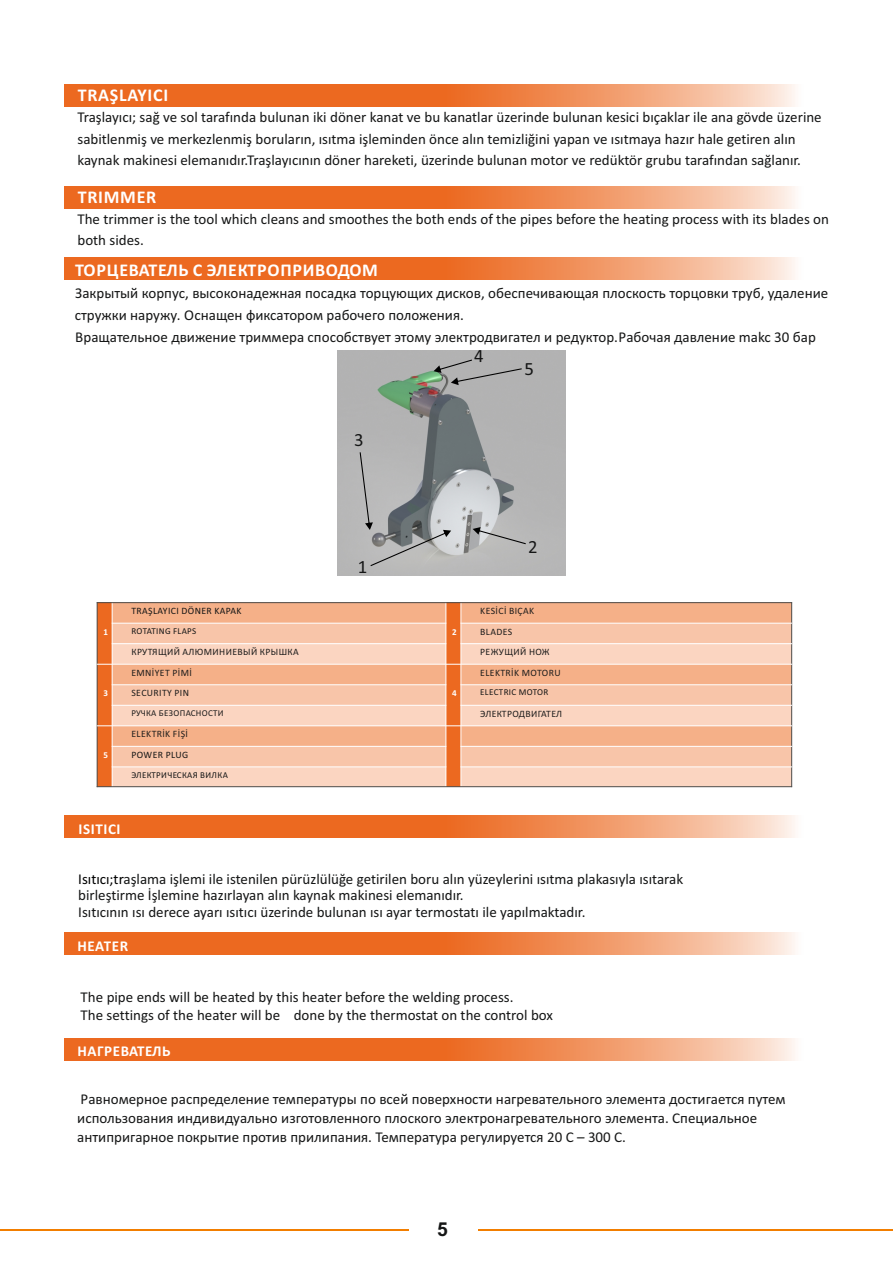
<style>
.page{position:relative;width:893px;height:1263px;background:#fff}
.page>*{position:absolute;margin:0;border:0;box-sizing:border-box;transform-origin:0 0}
.t1{font:700 19.2px "Arial";color:#151616}
.t2{font:18.75px "Calibri";color:#151616}
.t3{font:700 18px "Calibri";letter-spacing:.04em;color:#fff}
.t4{font:15px/21.5px "Calibri";color:#151616}
.t5{font:700 15px "Calibri";letter-spacing:.04em;color:#fff}
.t6{font:9.75px "Calibri";letter-spacing:.04em;color:#1e1d1c}
.t7{font:9.75px "Calibri";letter-spacing:.04em;color:#151616}
.t8{font:9px "Calibri";letter-spacing:.04em;color:#151616}
.t9{font:9px "Calibri";letter-spacing:.04em;color:#1e1d1c}
.t10{font:700 9px "Calibri";color:#fff}
.s1{color:#000}
</style>
<div class="page">
<img style="left:337px;top:350px;width:228px;height:226px">
<svg style="left:65px;top:1038px;width:730px;height:23px;background:#ef8549"></svg>
<svg style="left:65px;top:932px;width:730px;height:22px;background:#ef8549"></svg>
<svg style="left:65px;top:815px;width:730px;height:22px;background:#ef8549"></svg>
<svg style="left:65px;top:258px;width:730px;height:22px;background:#ef8549"></svg>
<svg style="left:65px;top:186px;width:730px;height:23px;background:#ef8549"></svg>
<svg style="left:65px;top:85px;width:730px;height:22px;background:#ef8549"></svg>
<div style="left:97px;top:603px;width:15px;height:61px;background:#ec6920"></div>
<div style="left:112px;top:603px;width:334px;height:20px;background:#f5b088"></div>
<div style="left:446px;top:603px;width:15px;height:61px;background:#ec6920"></div>
<div style="left:461px;top:603px;width:331px;height:20px;background:#f5b088"></div>
<div style="left:112px;top:623px;width:334px;height:21px;background:#f8c5a9"></div>
<div style="left:461px;top:623px;width:331px;height:21px;background:#f8c5a9"></div>
<div style="left:112px;top:644px;width:334px;height:20px;background:#fbd5c1"></div>
<div style="left:461px;top:644px;width:331px;height:20px;background:#fbd5c1"></div>
<div style="left:97px;top:664px;width:15px;height:62px;background:#ec6920"></div>
<div style="left:112px;top:664px;width:334px;height:21px;background:#f5b088"></div>
<div style="left:446px;top:664px;width:15px;height:62px;background:#ec6920"></div>
<div style="left:461px;top:664px;width:331px;height:21px;background:#f5b088"></div>
<div style="left:112px;top:685px;width:334px;height:20px;background:#f8c5a9"></div>
<div style="left:461px;top:685px;width:331px;height:20px;background:#f8c5a9"></div>
<div style="left:112px;top:705px;width:334px;height:21px;background:#fbd5c1"></div>
<div style="left:461px;top:705px;width:331px;height:21px;background:#fbd5c1"></div>
<div style="left:97px;top:726px;width:15px;height:61px;background:#ec6920"></div>
<div style="left:112px;top:726px;width:334px;height:20px;background:#f5b088"></div>
<div style="left:446px;top:726px;width:15px;height:61px;background:#ec6920"></div>
<div style="left:461px;top:726px;width:331px;height:20px;background:#f5b088"></div>
<div style="left:112px;top:746px;width:334px;height:21px;background:#f8c5a9"></div>
<div style="left:461px;top:746px;width:331px;height:21px;background:#f8c5a9"></div>
<div style="left:112px;top:767px;width:334px;height:20px;background:#fbd5c1"></div>
<div style="left:461px;top:767px;width:331px;height:20px;background:#fbd5c1"></div>
<hr style="left:97px;top:602px;width:1px;height:185px;background:#4e4e4d">
<hr style="left:112px;top:602px;width:1px;height:185px;background:#fff">
<hr style="left:445px;top:602px;width:1px;height:185px;background:#fff">
<hr style="left:460px;top:602px;width:1px;height:185px;background:#fff">
<hr style="left:791px;top:602px;width:1px;height:185px;background:#4e4e4d">
<hr style="left:97px;top:786px;width:695px;height:1px;background:#4e4e4d">
<hr style="left:112px;top:766px;width:334px;height:1px;background:#fff">
<hr style="left:460px;top:766px;width:332px;height:1px;background:#fff">
<hr style="left:112px;top:746px;width:334px;height:1px;background:#fff">
<hr style="left:460px;top:746px;width:332px;height:1px;background:#fff">
<hr style="left:97px;top:725px;width:695px;height:1px;background:#fff">
<hr style="left:112px;top:705px;width:334px;height:1px;background:#fff">
<hr style="left:460px;top:705px;width:332px;height:1px;background:#fff">
<hr style="left:112px;top:684px;width:334px;height:1px;background:#fff">
<hr style="left:460px;top:684px;width:332px;height:1px;background:#fff">
<hr style="left:97px;top:664px;width:695px;height:1px;background:#fff">
<hr style="left:112px;top:643px;width:334px;height:1px;background:#fff">
<hr style="left:460px;top:643px;width:332px;height:1px;background:#fff">
<hr style="left:112px;top:623px;width:334px;height:1px;background:#fff">
<hr style="left:460px;top:623px;width:332px;height:1px;background:#fff">
<hr style="left:97px;top:602px;width:695px;height:1px;background:#4e4e4d">
<svg style="left:473px;top:527px;width:53px;height:17px"></svg>
<svg style="left:360px;top:452px;width:91px;height:114px;background:#9fa1a2"></svg>
<svg style="left:434px;top:359px;width:88px;height:26px;background:#a2a4a3"></svg>
<hr style="left:478px;top:1229px;width:415px;height:2px;background:#f27e00">
<hr style="left:0;top:1229px;width:409px;height:2px;background:#f27e00">
<p class="t3" style="left:78px;top:88px;width:92px">TRAŞLAYICI</p>
<p class="t4" style="left:77px;top:108px;width:746px">Traşlayıcı; sağ ve sol tarafında bulunan iki döner kanat ve bu kanatlar üzerinde bulunan kesici bıçaklar ile ana gövde üzerine sabitlenmiş ve merkezlenmiş boruların, ısıtma işleminden önce alın temizliğini yapan ve ısıtmaya hazır hale getiren alın kaynak makinesi elemanıdır.Traşlayıcının döner hareketi, üzerinde bulunan motor ve redüktör grubu tarafından sağlanır.</p>
<p class="t3" style="left:78px;top:189px;width:80px">TRIMMER</p>
<p class="t4" style="left:77px;top:210px;width:753px">The trimmer is the tool which cleans and smoothes the both ends of the pipes before the heating process with its blades on both sides.</p>
<p class="t3" style="left:75px;top:263px;width:304px">ТОРЦЕВАТЕЛЬ С ЭЛЕКТРОПРИВОДОМ</p>
<p class="t4" style="left:75px;top:283px;width:755px;line-height:22px">Закрытый корпус, высоконадежная посадка торцующих дисков, обеспечивающая плоскость торцовки труб, удаление стружки наружу. Оснащен фиксатором рабочего положения.<br>Вращательное движение триммера способствует этому электродвигател и редуктор.Рабочая давление makc 30 бар</p>
<p class="t2" style="left:354px;top:432px;width:11px">3</p>
<p class="t2" style="left:474px;top:348px;width:11px">4</p>
<p class="t2" style="left:525px;top:361px;width:11px">5</p>
<p class="t10" style="left:103px;top:628px;width:6px">1</p>
<p class="t10" style="left:103px;top:689px;width:6px">3</p>
<p class="t10" style="left:103px;top:751px;width:6px">5</p>
<p class="t7" style="left:131px;top:607px;width:112px">TRAŞLAYICI DÖNER KAPAK</p>
<p class="t2" style="left:358px;top:559px;width:11px">1</p>
<p class="t2" style="left:528px;top:539px;width:11px">2</p>
<p class="t6" style="left:480px;top:607px;width:56px">KESİCİ BIÇAK</p>
<p class="t8" style="left:131px;top:627px;width:67px">ROTATING FLAPS</p>
<p class="t6" style="left:480px;top:627px;width:34px">BLADES</p>
<p class="t6" style="left:131px;top:648px;width:169px">КРУТЯЩИЙ АЛЮМИНИЕВЫЙ КРЫШКА</p>
<p class="t6" style="left:480px;top:648px;width:71px">РЕЖУЩИЙ НОЖ</p>
<p class="t10" style="left:452px;top:628px;width:6px">2</p>
<p class="t6" style="left:131px;top:668px;width:62px">EMNİYET PİMİ</p>
<p class="t6" style="left:480px;top:668px;width:82px">ELEKTRİK MOTORU</p>
<p class="t6" style="left:131px;top:689px;width:59px">SECURITY PIN</p>
<p class="t8" style="left:480px;top:689px;width:70px">ELECTRIC MOTOR</p>
<p class="t9" style="left:131px;top:709px;width:94px">РУЧКА БЕЗОПАСНОСТИ</p>
<p class="t6" style="left:480px;top:709px;width:83px">ЭЛЕКТРОДВИГАТЕЛ</p>
<p class="t10" style="left:452px;top:689px;width:6px">4</p>
<p class="t6" style="left:131px;top:730px;width:58px">ELEKTRİK FİŞİ</p>
<p class="t7" style="left:131px;top:750px;width:58px">POWER PLUG</p>
<p class="t8" style="left:131px;top:771px;width:98px">ЭЛЕКТРИЧЕСКАЯ ВИЛКА</p>
<p class="t5" style="left:79px;top:822px;width:43px">ISITICI</p>
<p class="t4" style="left:78px;top:872px;width:606px;line-height:16.6px"><span class="s1">Isıtıcı;tr</span>aşlama işlemi ile istenilen pürüzlülüğe getirilen boru alın yüzeylerini ısıtma plakasıyla ısıtarak birleştirme İşlemine hazırlayan alın kaynak makinesi elemanıdır.<br>Isıtıcının ısı derece ayarı ısıtıcı üzerinde bulunan ısı ayar termostatı ile yapılmaktadır.</p>
<p class="t5" style="left:78px;top:939px;width:52px">HEATER</p>
<p class="t4" style="left:81px;top:990px;width:474px;line-height:17.2px">The pipe ends will be heated by this heater before the welding process.<br>The settings of the heater will be done by the thermostat on the control box</p>
<p class="t5" style="left:78px;top:1045px;width:95px">НАГРЕВАТЕЛЬ</p>
<p class="t4" style="left:77px;top:1091px;width:710px;line-height:19px">Равномерное распределение температуры по всей поверхности нагревательного элемента достигается путем использования индивидуально изготовленного плоского электронагревательного элемента. Специальное антипригарное покрытие против прилипания. Температура регулируется 20 С – 300 С.</p>
<p class="t1" style="left:437px;top:1222px;width:12px">5</p>
</div>
